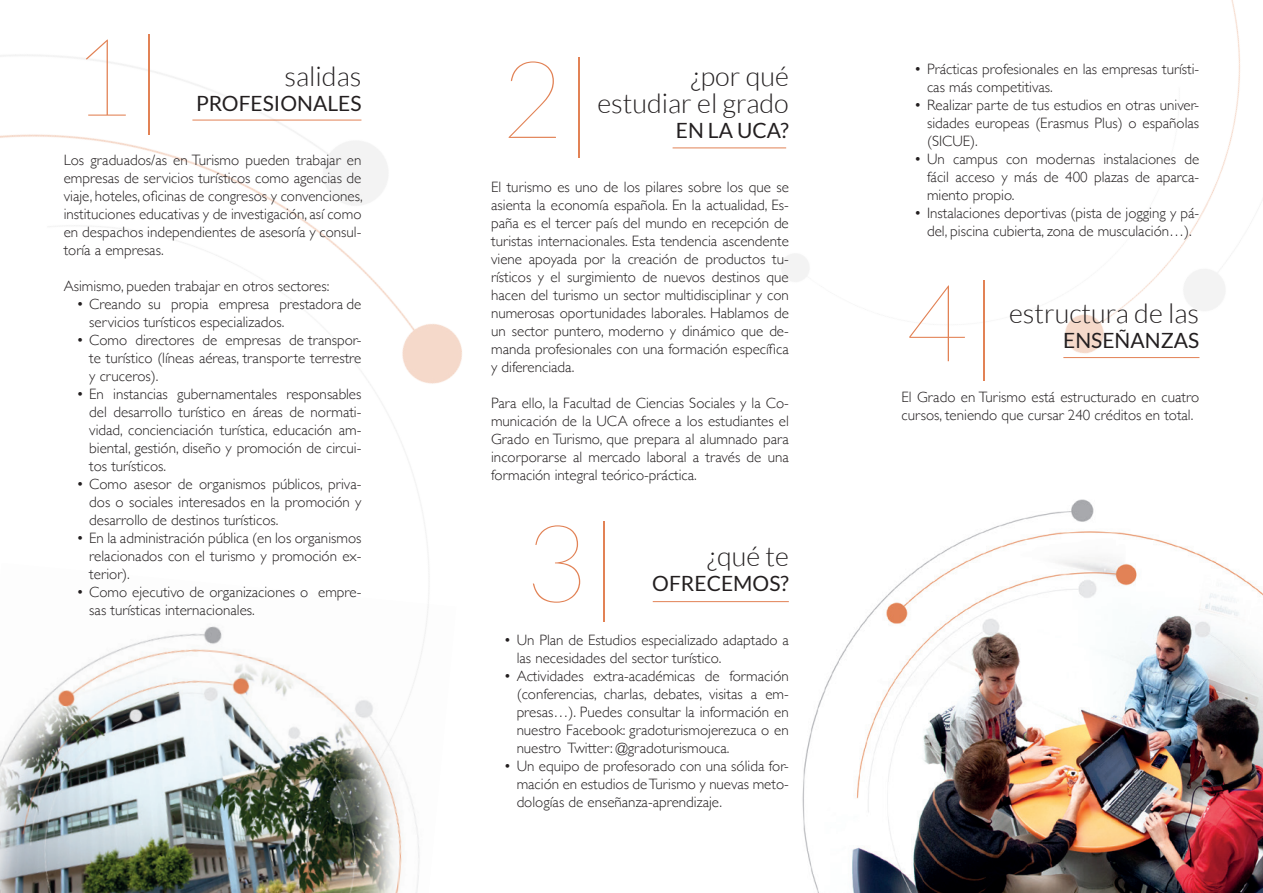
<style>
.page{position:relative;width:1263px;height:893px;background:#fff}
.page>*{position:absolute;margin:0;border:0;box-sizing:border-box;transform-origin:0 0}
.t1{font:100 108px "Lato";color:#e28255}
.t2{font:300 27px "Lato";color:#231f20}
.t3{font:21px "Lato";color:#231f20}
.Texto_normal{font:300 15px/18px "Gill Sans";color:#231f20;text-align:justify}
</style>
<div class="page">
<img style="left:859px;top:613px;width:404px;height:280px">
<img style="left:871px;top:0;width:392px;height:613px">
<img style="left:0;top:54px;width:859px;height:839px">
<hr style="left:192px;top:120px;width:169px;height:1px;background:#e28255">
<hr style="left:673px;top:148px;width:113px;height:1px;background:#e28255">
<hr style="left:653px;top:601px;width:136px;height:1px;background:#e28255">
<hr style="left:1063px;top:357px;width:136px;height:1px;background:#e28255">
<p class="t1" style="left:71px;top:21px;width:97px">1|</p>
<p class="t2" style="left:284px;top:61px;width:79px">salidas</p>
<p class="t3" style="left:196px;top:91px;width:167px">PROFESIONALES</p>
<p class="Texto_normal" style="left:64px;top:150px;width:300px">Los graduados/as en Turismo pueden trabajar en empresas de servicios turísticos como agencias de viaje, hoteles, oficinas de congresos y convenciones, instituciones educativas y de investigación, así como en despachos independientes de asesoría y consul&shy;toría a empresas.</p>
<p class="Texto_normal" style="left:64px;top:276px;width:267px">Asimismo, pueden trabajar en otros sectores:</p>
<p class="Texto_normal" style="left:89px;top:294px;width:274px;text-indent:-13px">• Creando su propia empresa prestadora de servicios turísticos especializados.</p>
<p class="Texto_normal" style="left:89px;top:330px;width:274px;text-indent:-13px">• Como directores de empresas de transpor&shy;te turístico (líneas aéreas, transporte terrestre y cruceros).</p>
<p class="Texto_normal" style="left:89px;top:384px;width:274px;text-indent:-13px">• En instancias gubernamentales responsables del desarrollo turístico en áreas de normati&shy;vidad, concienciación turística, educación am&shy;biental, gestión, diseño y promoción de circui&shy;tos turísticos.</p>
<p class="Texto_normal" style="left:89px;top:474px;width:274px;text-indent:-13px">• Como asesor de organismos públicos, priva&shy;dos o sociales interesados en la promoción y desarrollo de destinos turísticos.</p>
<p class="Texto_normal" style="left:89px;top:528px;width:274px;text-indent:-13px">• En la administración pública (en los organismos relacionados con el turismo y promoción ex&shy;terior).</p>
<p class="Texto_normal" style="left:89px;top:582px;width:274px;text-indent:-13px">• Como ejecutivo de organizaciones o empre&shy;sas turísticas internacionales.</p>
<p class="t1" style="left:500px;top:43px;width:97px">2|</p>
<p class="t2" style="left:691px;top:61px;width:100px">¿por qué</p>
<p class="t2" style="left:597px;top:88px;width:193px">estudiar el grado</p>
<p class="t3" style="left:676px;top:118px;width:115px">EN LA UCA?</p>
<p class="Texto_normal" style="left:491px;top:177px;width:299px">El turismo es uno de los pilares sobre los que se asienta la economía española. En la actualidad, Es&shy;paña es el tercer país del mundo en recepción de turistas internacionales. Esta tendencia ascendente viene apoyada por la creación de productos tu&shy;rísticos y el surgimiento de nuevos destinos que hacen del turismo un sector multidisciplinar y con numerosas oportunidades laborales. Hablamos de un sector puntero, moderno y dinámico que de&shy;manda profesionales con una formación específica y diferenciada.</p>
<p class="Texto_normal" style="left:491px;top:393px;width:299px">Para ello, la Facultad de Ciencias Sociales y la Co&shy;municación de la UCA ofrece a los estudiantes el Grado en Turismo, que prepara al alumnado para incorporarse al mercado laboral a través de una formación integral teórico-práctica.</p>
<p class="t1" style="left:525px;top:507px;width:97px">3|</p>
<p class="t2" style="left:707px;top:542px;width:83px">¿qué te</p>
<p class="t3" style="left:652px;top:572px;width:138px">OFRECEMOS?</p>
<p class="Texto_normal" style="left:517px;top:631px;width:274px;text-indent:-13px">• Un Plan de Estudios especializado adaptado a las necesidades del sector turístico.</p>
<p class="Texto_normal" style="left:517px;top:667px;width:274px;text-indent:-13px">• Actividades extra-académicas de formación (conferencias, charlas, debates, visitas a em&shy;presas…). Puedes consultar la información en nuestro Facebook: gradoturismojerezuca o en nuestro Twitter: @gradoturismouca.</p>
<p class="Texto_normal" style="left:517px;top:757px;width:274px;text-indent:-13px">• Un equipo de profesorado con una sólida for&shy;mación en estudios de Turismo y nuevas meto&shy;dologías de enseñanza-aprendizaje.</p>
<p class="Texto_normal" style="left:927px;top:60px;width:274px;text-indent:-13px">• Prácticas profesionales en las empresas turísti&shy;cas más competitivas.</p>
<p class="Texto_normal" style="left:927px;top:96px;width:274px;text-indent:-13px">• Realizar parte de tus estudios en otras univer&shy;sidades europeas (Erasmus Plus) o españolas (SICUE).</p>
<p class="Texto_normal" style="left:927px;top:150px;width:274px;text-indent:-13px">• Un campus con modernas instalaciones de fácil acceso y más de 400 plazas de aparca&shy;miento propio.</p>
<p class="Texto_normal" style="left:914px;top:204px;width:286px;text-align:center">• Instalaciones deportivas (pista de jogging y pá&shy;del, piscina cubierta, zona de musculación…).</p>
<p class="t1" style="left:905px;top:266px;width:97px">4|</p>
<p class="t2" style="left:1009px;top:298px;width:192px">estructura de las</p>
<p class="t3" style="left:1063px;top:328px;width:137px">ENSEÑANZAS</p>
<p class="Texto_normal" style="left:901px;top:387px;width:299px">El Grado en Turismo está estructurado en cuatro cursos, teniendo que cursar 240 créditos en total.</p>
</div>
